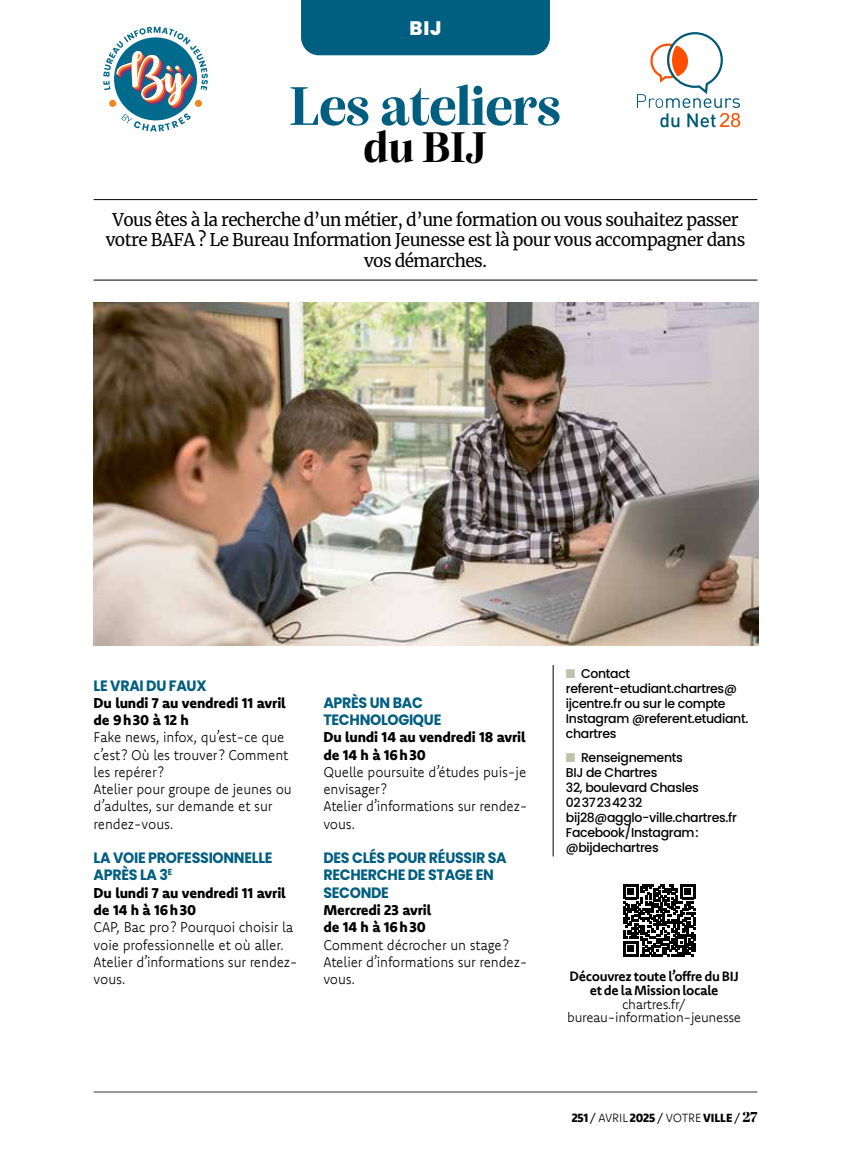
<style>
.page{position:relative;width:851px;height:1149px;background:#fff}
.page>*{position:absolute;margin:0;border:0;box-sizing:border-box;transform-origin:0 0}
.t1{font:700 57px "Alga";color:#005e80}
.t2{font:700 45px "Alga";color:#000}
.t3{font:800 19.5px "Poppins";color:#fff}
.t4{font:17.25px/20.7px "Merriweather";letter-spacing:-.03em;color:#000;text-align:center}
.t5{font:700 15px/17.2px "Poppins";letter-spacing:-.02em;color:#005e80;scale:.95 1}
.t6{font:300 14.25px/17.2px "Komet";letter-spacing:-.01em;color:#000;scale:.96 1}
.t7{font:800 14.25px/17.2px "Komet";letter-spacing:-.01em;color:#000}
.t8{font:700 13.5px/13.5px "Komet";letter-spacing:-.025em;color:#000;text-align:center}
.t9{font:300 13.5px/13.5px "Komet";letter-spacing:-.025em;color:#000;text-align:center}
.t10{font:500 12.75px/15px "Poppins";letter-spacing:-.025em;color:#000}
.t11{font:800 12px "Komet";letter-spacing:-.025em;color:#000}
.s1{color:#bec3ac}
.s2{font-weight:400}
.s3{font-weight:300}
.s4{font-family:"Abril Fatface";font-weight:400;font-size:14.25px}
</style>
<div class="page">
<hr style="left:94px;top:1091px;width:663px;height:1px;background:#000">
<div style="left:301px;top:0;width:249px;height:55px;background:#005e80"></div>
<hr style="left:552px;top:664px;width:1px;height:192px;background:#000">
<svg style="left:103px;top:27px;width:105px;height:104px"></svg>
<svg style="left:636px;top:32px;width:104px;height:95px"></svg>
<svg style="left:623px;top:884px;width:72px;height:72px"></svg>
<hr style="left:94px;top:199px;width:663px;height:1px;background:#000">
<hr style="left:94px;top:279px;width:663px;height:1px;background:#000">
<img style="left:94px;top:302px;width:664px;height:343px">
<h3 class="t3" style="left:409px;top:17px;width:34px">BIJ</h3>
<h1 class="t1" style="left:289px;top:64px;width:273px">Les ateliers</h1>
<h2 class="t2" style="left:364px;top:114px;width:125px">du BIJ</h2>
<p class="t4" style="left:106px;top:208px;width:641px">Vous êtes à la recherche d’un métier, d’une formation ou vous souhaitez passer votre BAFA ? Le Bureau Information Jeunesse est là pour vous accompagner dans vos démarches.</p>
<p class="t5" style="left:94px;top:676px;width:120px">LE VRAI DU FAUX</p>
<p class="t7" style="left:94px;top:693px;width:194px">Du lundi 7 au vendredi 11 avril de 9h30 à 12 h</p>
<p class="t6" style="left:94px;top:728px;width:208px">Fake news, infox, qu’est-ce que c’est? Où les trouver ? Comment les repérer?<br>Atelier pour groupe de jeunes ou d’adultes, sur demande et sur rendez-vous.</p>
<p class="t5" style="left:94px;top:849px;width:190px">LA VOIE PROFESSIONNELLE<br>APRÈS LA 3<sup>E</sup></p>
<p class="t7" style="left:94px;top:883px;width:194px">Du lundi 7 au vendredi 11 avril de 14 h à 16h30</p>
<p class="t6" style="left:94px;top:918px;width:214px">CAP, Bac pro? Pourquoi choisir la voie professionnelle et où aller.<br>Atelier d’informations sur rendez&shy;vous.</p>
<p class="t5" style="left:323px;top:693px;width:126px">APRÈS UN BAC<br>TECHNOLOGIQUE</p>
<p class="t7" style="left:323px;top:728px;width:204px">Du lundi 14 au vendredi 18 avril de 14 h à 16h30</p>
<p class="t6" style="left:323px;top:762px;width:214px">Quelle poursuite d’études puis-je envisager?<br>Atelier d’informations sur rendez&shy;vous.</p>
<p class="t5" style="left:323px;top:849px;width:194px">DES CLÉS POUR RÉUSSIR SA<br>RECHERCHE DE STAGE EN<br>SECONDE</p>
<p class="t7" style="left:323px;top:900px;width:109px">Mercredi 23 avril de 14 h à 16h30</p>
<p class="t6" style="left:323px;top:935px;width:214px">Comment décrocher un stage?<br>Atelier d’informations sur rendez&shy;vous.</p>
<p class="t10" style="left:566px;top:666px;width:184px"><span class="s1">■</span> Contact referent-etudiant.chartres@ ijcentre.fr ou sur le compte<br>Instagram @referent.etudiant. chartres</p>
<p class="t10" style="left:566px;top:749px;width:172px"><span class="s1">■</span> Renseignements<br>BIJ de Chartres<br>32, boulevard Chasles<br>0237234232 bij28@agglo-ville.chartres.fr<br>Facebook/Instagram: @bijdechartres</p>
<p class="t8" style="left:569px;top:969px;width:171px">Découvrez toute l’offre du BIJ et de la Mission locale</p>
<p class="t9" style="left:567px;top:996px;width:175px">chartres.fr/ bureau-information-jeunesse</p>
<p class="t11" style="left:571px;top:1109px;width:187px">251 <span class="s2">/</span> <span class="s3">AVRIL</span> 2025 <span class="s2">/</span> <span class="s3">VOTRE</span>VILLE<span class="s2">/</span> <span class="s4">27</span></p>
</div>
